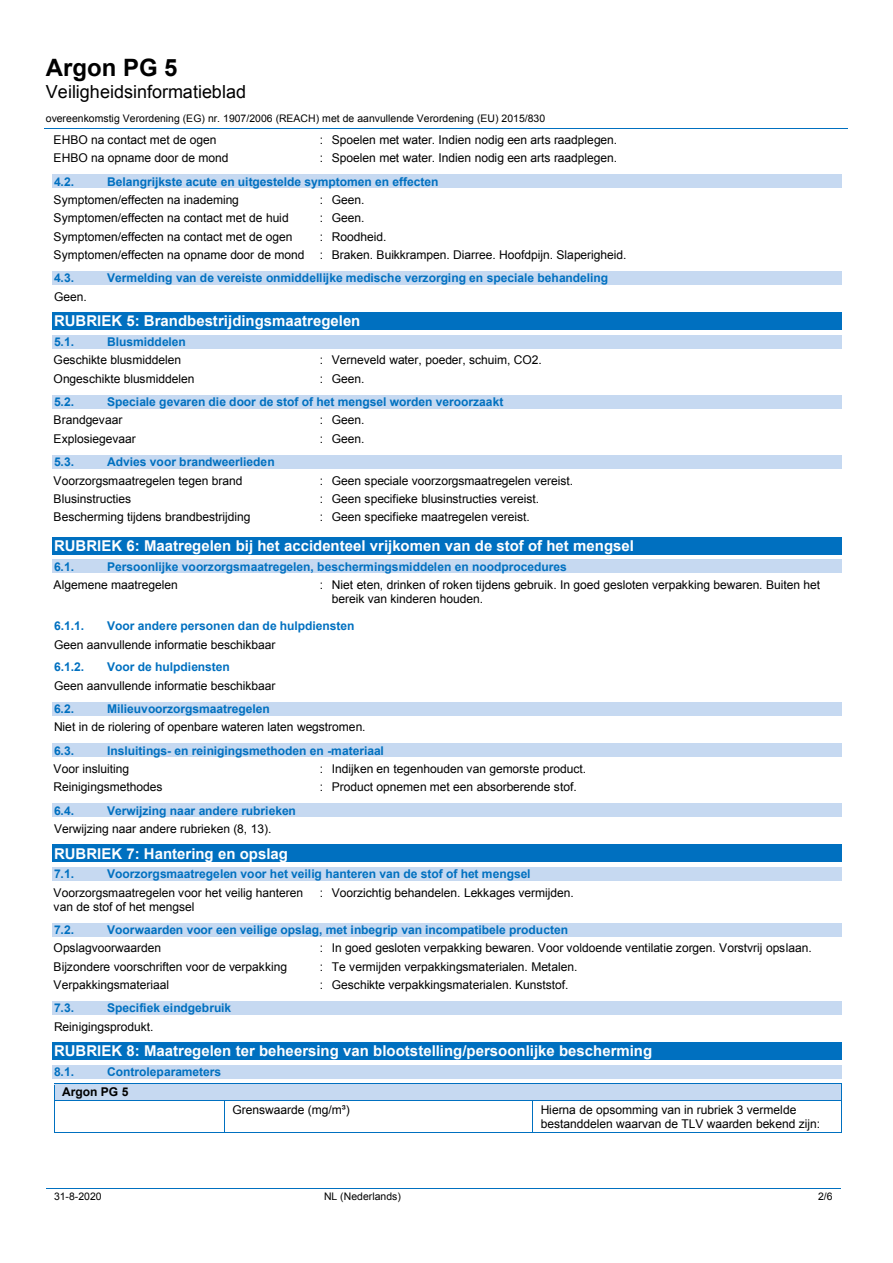
<style>
.page{position:relative;width:893px;height:1263px;background:#fff}
.page>*{position:absolute;margin:0;border:0;box-sizing:border-box;transform-origin:0 0}
.t1{font:700 24px "Arial";color:#000}
.t2{font:18px "Arial";color:#000}
.t3{font:700 15px "Arial";color:#fff}
.t4{font:12px/13.8px "Arial";letter-spacing:-.005em;color:#000}
.t5{font:700 12px "Arial";color:#0070c0}
.t6{font:700 12px "Arial";color:#000}
.t7{font:10.5px "Arial";color:#000}
</style>
<div class="page">
<hr style="left:45px;top:128px;width:803px;height:1px;background:#0070c0">
<hr style="left:46px;top:1188px;width:210px;height:1px;background:#0070c0">
<hr style="left:257px;top:1188px;width:212px;height:1px;background:#0070c0">
<hr style="left:470px;top:1188px;width:297px;height:1px;background:#0070c0">
<hr style="left:767px;top:1188px;width:74px;height:1px;background:#0070c0">
<div style="left:52px;top:174px;width:789px;height:14px;background:#c6d9f1"></div>
<div style="left:52px;top:271px;width:789px;height:14px;background:#c6d9f1"></div>
<div style="left:52px;top:312px;width:789px;height:17px;background:#0070c0"></div>
<div style="left:52px;top:335px;width:789px;height:13px;background:#c6d9f1"></div>
<div style="left:52px;top:395px;width:789px;height:13px;background:#c6d9f1"></div>
<div style="left:52px;top:455px;width:789px;height:14px;background:#c6d9f1"></div>
<div style="left:52px;top:537px;width:789px;height:17px;background:#0070c0"></div>
<div style="left:52px;top:559px;width:789px;height:14px;background:#c6d9f1"></div>
<div style="left:52px;top:702px;width:789px;height:13px;background:#c6d9f1"></div>
<div style="left:52px;top:744px;width:789px;height:13px;background:#c6d9f1"></div>
<div style="left:52px;top:803px;width:789px;height:14px;background:#c6d9f1"></div>
<div style="left:52px;top:845px;width:789px;height:17px;background:#0070c0"></div>
<div style="left:52px;top:867px;width:789px;height:14px;background:#c6d9f1"></div>
<div style="left:52px;top:923px;width:789px;height:13px;background:#c6d9f1"></div>
<div style="left:52px;top:1001px;width:789px;height:14px;background:#c6d9f1"></div>
<div style="left:52px;top:1042px;width:789px;height:17px;background:#0070c0"></div>
<div style="left:52px;top:1064px;width:789px;height:14px;background:#c6d9f1"></div>
<div style="left:62px;top:1085px;width:771px;height:14px;background:#c6d9f1"></div>
<hr style="left:54px;top:1083px;width:787px;height:1px;background:#0070c0">
<hr style="left:54px;top:1084px;width:787px;height:1px;background:#c6d9f1">
<hr style="left:54px;top:1099px;width:787px;height:1px;background:#c6d9f1">
<hr style="left:54px;top:1100px;width:170px;height:1px;background:#0070c0">
<hr style="left:225px;top:1100px;width:307px;height:1px;background:#0070c0">
<hr style="left:533px;top:1100px;width:308px;height:1px;background:#0070c0">
<svg style="left:54px;top:1085px;width:1px;height:47px"></svg>
<hr style="left:54px;top:1132px;width:170px;height:1px;background:#0070c0">
<svg style="left:224px;top:1100px;width:1px;height:33px"></svg>
<hr style="left:225px;top:1132px;width:307px;height:1px;background:#0070c0">
<svg style="left:532px;top:1100px;width:1px;height:33px"></svg>
<hr style="left:533px;top:1132px;width:308px;height:1px;background:#0070c0">
<svg style="left:841px;top:1083px;width:1px;height:50px"></svg>
<h1 class="t1" style="left:46px;top:51px;width:133px">Argon PG 5</h1>
<h2 class="t2" style="left:46px;top:80px;width:202px">Veiligheidsinformatieblad</h2>
<p class="t7" style="left:46px;top:111px;width:501px">overeenkomstig Verordening (EG) nr. 1907/2006 (REACH) met de aanvullende Verordening (EU) 2015/830</p>
<p class="t4" style="left:54px;top:133px;width:164px">EHBO na contact met de ogen</p>
<p class="t4" style="left:320px;top:133px;width:299px">: Spoelen met water. Indien nodig een arts raadplegen.</p>
<p class="t4" style="left:54px;top:151px;width:176px">EHBO na opname door de mond</p>
<p class="t4" style="left:320px;top:151px;width:299px">: Spoelen met water. Indien nodig een arts raadplegen.</p>
<p class="t5" style="left:54px;top:174px;width:22px">4.2.</p>
<p class="t5" style="left:107px;top:174px;width:333px">Belangrijkste acute en uitgestelde symptomen en effecten</p>
<p class="t4" style="left:54px;top:193px;width:187px">Symptomen/effecten na inademing</p>
<p class="t4" style="left:320px;top:193px;width:46px">: Geen.</p>
<p class="t4" style="left:54px;top:211px;width:237px">Symptomen/effecten na contact met de huid</p>
<p class="t4" style="left:320px;top:211px;width:46px">: Geen.</p>
<p class="t4" style="left:54px;top:230px;width:240px">Symptomen/effecten na contact met de ogen</p>
<p class="t4" style="left:320px;top:230px;width:68px">: Roodheid.</p>
<p class="t4" style="left:54px;top:248px;width:252px">Symptomen/effecten na opname door de mond</p>
<p class="t4" style="left:320px;top:248px;width:308px">: Braken. Buikkrampen. Diarree. Hoofdpijn. Slaperigheid.</p>
<p class="t5" style="left:54px;top:270px;width:22px">4.3.</p>
<p class="t5" style="left:107px;top:270px;width:503px">Vermelding van de vereiste onmiddellijke medische verzorging en speciale behandeling</p>
<p class="t4" style="left:54px;top:290px;width:34px">Geen.</p>
<p class="t3" style="left:54px;top:311px;width:308px">RUBRIEK 5: Brandbestrijdingsmaatregelen</p>
<p class="t5" style="left:54px;top:334px;width:22px">5.1.</p>
<p class="t5" style="left:107px;top:334px;width:80px">Blusmiddelen</p>
<p class="t4" style="left:54px;top:353px;width:129px">Geschikte blusmiddelen</p>
<p class="t4" style="left:320px;top:353px;width:223px">: Verneveld water, poeder, schuim, CO2.</p>
<p class="t4" style="left:54px;top:372px;width:142px">Ongeschikte blusmiddelen</p>
<p class="t4" style="left:320px;top:372px;width:46px">: Geen.</p>
<p class="t5" style="left:54px;top:394px;width:22px">5.2.</p>
<p class="t5" style="left:107px;top:394px;width:398px">Speciale gevaren die door de stof of het mengsel worden veroorzaakt</p>
<p class="t4" style="left:54px;top:413px;width:70px">Brandgevaar</p>
<p class="t4" style="left:320px;top:413px;width:46px">: Geen.</p>
<p class="t4" style="left:54px;top:432px;width:84px">Explosiegevaar</p>
<p class="t4" style="left:320px;top:432px;width:46px">: Geen.</p>
<p class="t5" style="left:54px;top:454px;width:22px">5.3.</p>
<p class="t5" style="left:107px;top:454px;width:169px">Advies voor brandweerlieden</p>
<p class="t4" style="left:54px;top:473px;width:190px">Voorzorgsmaatregelen tegen brand</p>
<p class="t4" style="left:320px;top:473px;width:255px">: Geen speciale voorzorgsmaatregelen vereist.</p>
<p class="t4" style="left:54px;top:492px;width:79px">Blusinstructies</p>
<p class="t4" style="left:320px;top:492px;width:221px">: Geen specifieke blusinstructies vereist.</p>
<p class="t4" style="left:54px;top:510px;width:198px">Bescherming tijdens brandbestrijding</p>
<p class="t4" style="left:320px;top:510px;width:211px">: Geen specifieke maatregelen vereist.</p>
<p class="t3" style="left:54px;top:536px;width:581px">RUBRIEK 6: Maatregelen bij het accidenteel vrijkomen van de stof of het mengsel</p>
<p class="t5" style="left:54px;top:559px;width:22px">6.1.</p>
<p class="t5" style="left:107px;top:559px;width:461px">Persoonlijke voorzorgsmaatregelen, beschermingsmiddelen en noodprocedures</p>
<p class="t4" style="left:54px;top:578px;width:126px">Algemene maatregelen</p>
<p class="t4" style="left:332px;top:578px;width:490px;text-indent:-12px">: Niet eten, drinken of roken tijdens gebruik. In goed gesloten verpakking bewaren. Buiten het bereik van kinderen houden.</p>
<p class="t5" style="left:54px;top:618px;width:32px">6.1.1.</p>
<p class="t5" style="left:107px;top:618px;width:249px">Voor andere personen dan de hulpdiensten</p>
<p class="t4" style="left:54px;top:637px;width:223px">Geen aanvullende informatie beschikbaar</p>
<p class="t5" style="left:54px;top:659px;width:32px">6.1.2.</p>
<p class="t5" style="left:107px;top:659px;width:124px">Voor de hulpdiensten</p>
<p class="t4" style="left:54px;top:678px;width:223px">Geen aanvullende informatie beschikbaar</p>
<p class="t5" style="left:54px;top:701px;width:22px">6.2.</p>
<p class="t5" style="left:107px;top:701px;width:164px">Milieuvoorzorgsmaatregelen</p>
<p class="t4" style="left:54px;top:720px;width:313px">Niet in de riolering of openbare wateren laten wegstromen.</p>
<p class="t5" style="left:54px;top:743px;width:22px">6.3.</p>
<p class="t5" style="left:107px;top:743px;width:278px">Insluitings- en reinigingsmethoden en -materiaal</p>
<p class="t4" style="left:54px;top:762px;width:77px">Voor insluiting</p>
<p class="t4" style="left:320px;top:762px;width:268px">: Indijken en tegenhouden van gemorste product.</p>
<p class="t4" style="left:54px;top:780px;width:110px">Reinigingsmethodes</p>
<p class="t4" style="left:320px;top:780px;width:258px">: Product opnemen met een absorberende stof.</p>
<p class="t5" style="left:54px;top:803px;width:22px">6.4.</p>
<p class="t5" style="left:107px;top:803px;width:190px">Verwijzing naar andere rubrieken</p>
<p class="t4" style="left:54px;top:822px;width:219px">Verwijzing naar andere rubrieken (8, 13).</p>
<p class="t3" style="left:54px;top:844px;width:235px">RUBRIEK 7: Hantering en opslag</p>
<p class="t5" style="left:54px;top:866px;width:22px">7.1.</p>
<p class="t5" style="left:107px;top:866px;width:425px">Voorzorgsmaatregelen voor het veilig hanteren van de stof of het mengsel</p>
<p class="t4" style="left:54px;top:886px;width:251px">Voorzorgsmaatregelen voor het veilig hanteren van de stof of het mengsel</p>
<p class="t4" style="left:320px;top:886px;width:255px">: Voorzichtig behandelen. Lekkages vermijden.</p>
<p class="t5" style="left:54px;top:922px;width:22px">7.2.</p>
<p class="t5" style="left:107px;top:922px;width:462px">Voorwaarden voor een veilige opslag, met inbegrip van incompatibele producten</p>
<p class="t4" style="left:54px;top:941px;width:109px">Opslagvoorwaarden</p>
<p class="t4" style="left:320px;top:941px;width:493px">: In goed gesloten verpakking bewaren. Voor voldoende ventilatie zorgen. Vorstvrij opslaan.</p>
<p class="t4" style="left:54px;top:959px;width:235px">Bijzondere voorschriften voor de verpakking</p>
<p class="t4" style="left:320px;top:959px;width:259px">: Te vermijden verpakkingsmaterialen. Metalen.</p>
<p class="t4" style="left:54px;top:978px;width:117px">Verpakkingsmateriaal</p>
<p class="t4" style="left:320px;top:978px;width:250px">: Geschikte verpakkingsmaterialen. Kunststof.</p>
<p class="t5" style="left:54px;top:1000px;width:22px">7.3.</p>
<p class="t5" style="left:107px;top:1000px;width:126px">Specifiek eindgebruik</p>
<p class="t4" style="left:54px;top:1020px;width:101px">Reinigingsprodukt.</p>
<p class="t3" style="left:54px;top:1041px;width:600px">RUBRIEK 8: Maatregelen ter beheersing van blootstelling/persoonlijke bescherming</p>
<p class="t5" style="left:54px;top:1064px;width:22px">8.1.</p>
<p class="t5" style="left:107px;top:1064px;width:116px">Controleparameters</p>
<p class="t6" style="left:62px;top:1084px;width:68px">Argon PG 5</p>
<p class="t4" style="left:232px;top:1103px;width:119px">Grenswaarde (mg/m³)</p>
<p class="t4" style="left:541px;top:1103px;width:281px">Hierna de opsomming van in rubriek 3 vermelde bestanddelen waarvan de TLV waarden bekend zijn:</p>
<p class="t7" style="left:54px;top:1189px;width:49px">31-8-2020</p>
<p class="t7" style="left:324px;top:1189px;width:78px">NL (Nederlands)</p>
<p class="t7" style="left:818px;top:1189px;width:16px">2/6</p>
</div>
